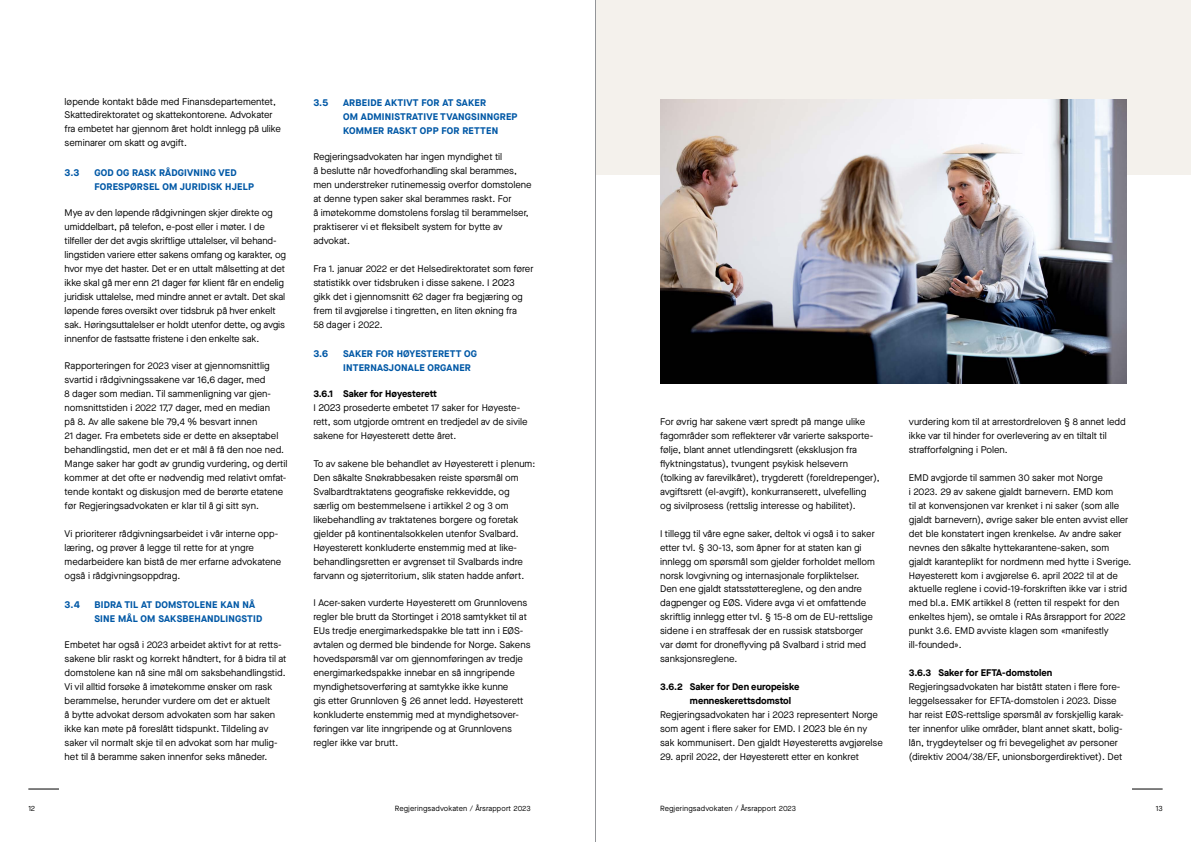
<style>
.page{position:relative;width:1191px;height:842px;background:#fff}
.page>*{position:absolute;margin:0;border:0;box-sizing:border-box;transform-origin:0 0}
.t1{font:9.6px/13.9px "Maison Neue";color:#000}
.t2{font:700 9.6px/13.9px "Maison Neue";letter-spacing:.02em;color:#0058a6}
.t3{font:700 9.6px/13.9px "Maison Neue";color:#000}
.t4{font:7.5px "Maison Neue";letter-spacing:.02em;color:#000}
</style>
<div class="page">
<div style="left:595px;top:0;width:595px;height:174px;background:#f4f1ec"></div>
<img style="left:660px;top:99px;width:466px;height:284px">
<hr style="left:28px;top:789px;width:31px;height:1px;background:#000">
<hr style="left:1132px;top:789px;width:30px;height:1px;background:#000">
<hr style="left:595px;top:0;width:1px;height:842px;background:#939598">
<p class="t1" style="left:65px;top:94px;width:218px">løpende kontakt både med Finansdepartementet, Skattedirektoratet og skattekontorene. Advokater fra embetet har gjennom året holdt innlegg på ulike seminarer om skatt og avgift.</p>
<p class="t2" style="left:65px;top:165px;width:16px">3.3</p>
<p class="t2" style="left:94px;top:165px;width:161px">GOD OG RASK RÅDGIVNING VED<br>FORESPØRSEL OM JURIDISK HJELP</p>
<p class="t1" style="left:65px;top:206px;width:223px">Mye av den løpende rådgivningen skjer direkte og umiddelbart, på telefon, e-post eller i møter. I de tilfeller der det avgis skriftlige uttalelser, vil behand&shy;lingstiden variere etter sakens omfang og karakter, og hvor mye det haster. Det er en uttalt målsetting at det ikke skal gå mer enn 21 dager før klient får en endelig juridisk uttalelse, med mindre annet er avtalt. Det skal løpende føres oversikt over tidsbruk på hver enkelt sak. Høringsuttalelser er holdt utenfor dette, og avgis innenfor de fastsatte fristene i den enkelte sak.</p>
<p class="t1" style="left:65px;top:359px;width:224px">Rapporteringen for 2023 viser at gjennomsnittlig svartid i rådgivningssakene var 16,6 dager, med<br>8 dager som median. Til sammenligning var gjen&shy;nomsnittstiden i 2022 17,7 dager, med en median<br>på 8. Av alle sakene ble 79,4 % besvart innen<br>21 dager. Fra embetets side er dette en akseptabel behandlingstid, men det er et mål å få den noe ned.<br>Mange saker har godt av grundig vurdering, og dertil kommer at det ofte er nødvendig med relativt omfat&shy;tende kontakt og diskusjon med de berørte etatene før Regjeringsadvokaten er klar til å gi sitt syn.</p>
<p class="t1" style="left:65px;top:526px;width:218px">Vi prioriterer rådgivningsarbeidet i vår interne opp&shy;læring, og prøver å legge til rette for at yngre medarbeidere kan bistå de mer erfarne advokatene også i rådgivningsoppdrag.</p>
<p class="t2" style="left:65px;top:597px;width:17px">3.4</p>
<p class="t2" style="left:94px;top:597px;width:169px">BIDRA TIL AT DOMSTOLENE KAN NÅ<br>SINE MÅL OM SAKSBEHANDLINGSTID</p>
<p class="t1" style="left:65px;top:638px;width:223px">Embetet har også i 2023 arbeidet aktivt for at retts&shy;sakene blir raskt og korrekt håndtert, for å bidra til at domstolene kan nå sine mål om saksbehandlingstid.<br>Vi vil alltid forsøke å imøtekomme ønsker om rask berammelse, herunder vurdere om det er aktuelt<br>å bytte advokat dersom advokaten som har saken ikke kan møte på foreslått tidspunkt. Tildeling av saker vil normalt skje til en advokat som har mulig&shy;het til å beramme saken innenfor seks måneder.</p>
<p class="t2" style="left:313px;top:95px;width:16px">3.5</p>
<p class="t2" style="left:343px;top:95px;width:176px">ARBEIDE AKTIVT FOR AT SAKER<br>OM ADMINISTRATIVE TVANGSINNGREP<br>KOMMER RASKT OPP FOR RETTEN</p>
<p class="t1" style="left:313px;top:150px;width:220px">Regjeringsadvokaten har ingen myndighet til<br>å beslutte når hovedforhandling skal berammes, men understreker rutinemessig overfor domstolene at denne typen saker skal berammes raskt. For<br>å imøtekomme domstolens forslag til berammelser, praktiserer vi et fleksibelt system for bytte av advokat.</p>
<p class="t1" style="left:313px;top:261px;width:222px">Fra 1. januar 2022 er det Helsedirektoratet som fører statistikk over tidsbruken i disse sakene. I 2023 gikk det i gjennomsnitt 62 dager fra begjæring og frem til avgjørelse i tingretten, en liten økning fra<br>58 dager i 2022.</p>
<p class="t2" style="left:313px;top:346px;width:16px">3.6</p>
<p class="t2" style="left:343px;top:346px;width:135px">SAKER FOR HØYESTERETT OG<br>INTERNASJONALE ORGANER</p>
<p class="t3" style="left:313px;top:387px;width:125px">3.6.1 Saker for Høyesterett</p>
<p class="t1" style="left:313px;top:401px;width:216px">I 2023 prosederte embetet 17 saker for Høyeste-- rett, som utgjorde omtrent en tredjedel av de sivile sakene for Høyesterett dette året.</p>
<p class="t1" style="left:313px;top:457px;width:223px">To av sakene ble behandlet av Høyesterett i plenum:<br>Den såkalte Snøkrabbesaken reiste spørsmål om Svalbardtraktatens geografiske rekkevidde, og særlig om bestemmelsene i artikkel 2 og 3 om likebehandling av traktatenes borgere og foretak gjelder på kontinentalsokkelen utenfor Svalbard.<br>Høyesterett konkluderte enstemmig med at like&shy;behandlingsretten er avgrenset til Svalbards indre farvann og sjøterritorium, slik staten hadde anført.</p>
<p class="t1" style="left:313px;top:596px;width:219px">I Acer-saken vurderte Høyesterett om Grunnlovens regler ble brutt da Stortinget i 2018 samtykket til at EUs tredje energimarkedspakke ble tatt inn i EØS&shy;avtalen og dermed ble bindende for Norge. Sakens hovedspørsmål var om gjennomføringen av tredje energimarkedspakke innebar en så inngripende myndighetsoverføring at samtykke ikke kunne<br>gis etter Grunnloven § 26 annet ledd. Høyesterett konkluderte enstemmig med at myndighetsover&shy;føringen var lite inngripende og at Grunnlovens regler ikke var brutt.</p>
<p class="t1" style="left:660px;top:415px;width:221px">For øvrig har sakene vært spredt på mange ulike fagområder som reflekterer vår varierte saksporte&shy;følje, blant annet utlendingsrett (eksklusjon fra flyktningstatus), tvungent psykisk helsevern (tolking av farevilkåret), trygderett (foreldrepenger), avgiftsrett (el-avgift), konkurranserett, ulvefelling og sivilprosess (rettslig interesse og habilitet).</p>
<p class="t1" style="left:660px;top:526px;width:216px">I tillegg til våre egne saker, deltok vi også i to saker etter tvl. § 30-13, som åpner for at staten kan gi innlegg om spørsmål som gjelder forholdet mellom norsk lovgivning og internasjonale forpliktelser.<br>Den ene gjaldt statsstøttereglene, og den andre dagpenger og EØS. Videre avga vi et omfattende skriftlig innlegg etter tvl. § 15-8 om de EU-rettslige sidene i en straffesak der en russisk statsborger var dømt for droneflyving på Svalbard i strid med sanksjonsreglene.</p>
<p class="t3" style="left:690px;top:679px;width:111px;text-indent:-30px">3.6.2 Saker for Den europeiske menneskerettsdomstol</p>
<p class="t1" style="left:660px;top:707px;width:224px">Regjeringsadvokaten har i 2023 representert Norge som agent i flere saker for EMD. I 2023 ble én ny sak kommunisert. Den gjaldt Høyesteretts avgjørelse</p>
<p class="t1" style="left:660px;top:749px;width:200px">29. april 2022, der Høyesterett etter en konkret</p>
<p class="t1" style="left:909px;top:415px;width:218px">vurdering kom til at arrestordreloven § 8 annet ledd ikke var til hinder for overlevering av en tiltalt til strafforfølgning i Polen.</p>
<p class="t1" style="left:909px;top:471px;width:224px">EMD avgjorde til sammen 30 saker mot Norge<br>i 2023. 29 av sakene gjaldt barnevern. EMD kom<br>til at konvensjonen var krenket i ni saker (som alle gjaldt barnevern), øvrige saker ble enten avvist eller det ble konstatert ingen krenkelse. Av andre saker nevnes den såkalte hyttekarantene-saken, som gjaldt karanteplikt for nordmenn med hytte i Sverige.<br>Høyesterett kom i avgjørelse 6. april 2022 til at de aktuelle reglene i covid-19-forskriften ikke var i strid med bl.a. EMK artikkel 8 (retten til respekt for den enkeltes hjem), se omtale i RAs årsrapport for 2022 punkt 3.6. EMD avviste klagen som «manifestly ill-founded».</p>
<p class="t3" style="left:909px;top:665px;width:145px">3.6.3 Saker for EFTA-domstolen</p>
<p class="t1" style="left:909px;top:680px;width:216px">Regjeringsadvokaten har bistått staten i flere fore&shy;leggelsessaker for EFTA-domstolen i 2023. Disse har reist EØS-rettslige spørsmål av forskjellig karak&shy;ter innenfor ulike områder, blant annet skatt, bolig&shy;lån, trygdeytelser og fri bevegelighet av personer (direktiv 2004/38/EF, unionsborgerdirektivet). Det</p>
<p class="t4" style="left:28px;top:803px;width:8px">12</p>
<p class="t4" style="left:395px;top:803px;width:137px">Regjeringsadvokaten / Årsrapport 2023</p>
<p class="t4" style="left:660px;top:803px;width:137px">Regjeringsadvokaten / Årsrapport 2023</p>
<p class="t4" style="left:1155px;top:803px;width:8px">13</p>
</div>
